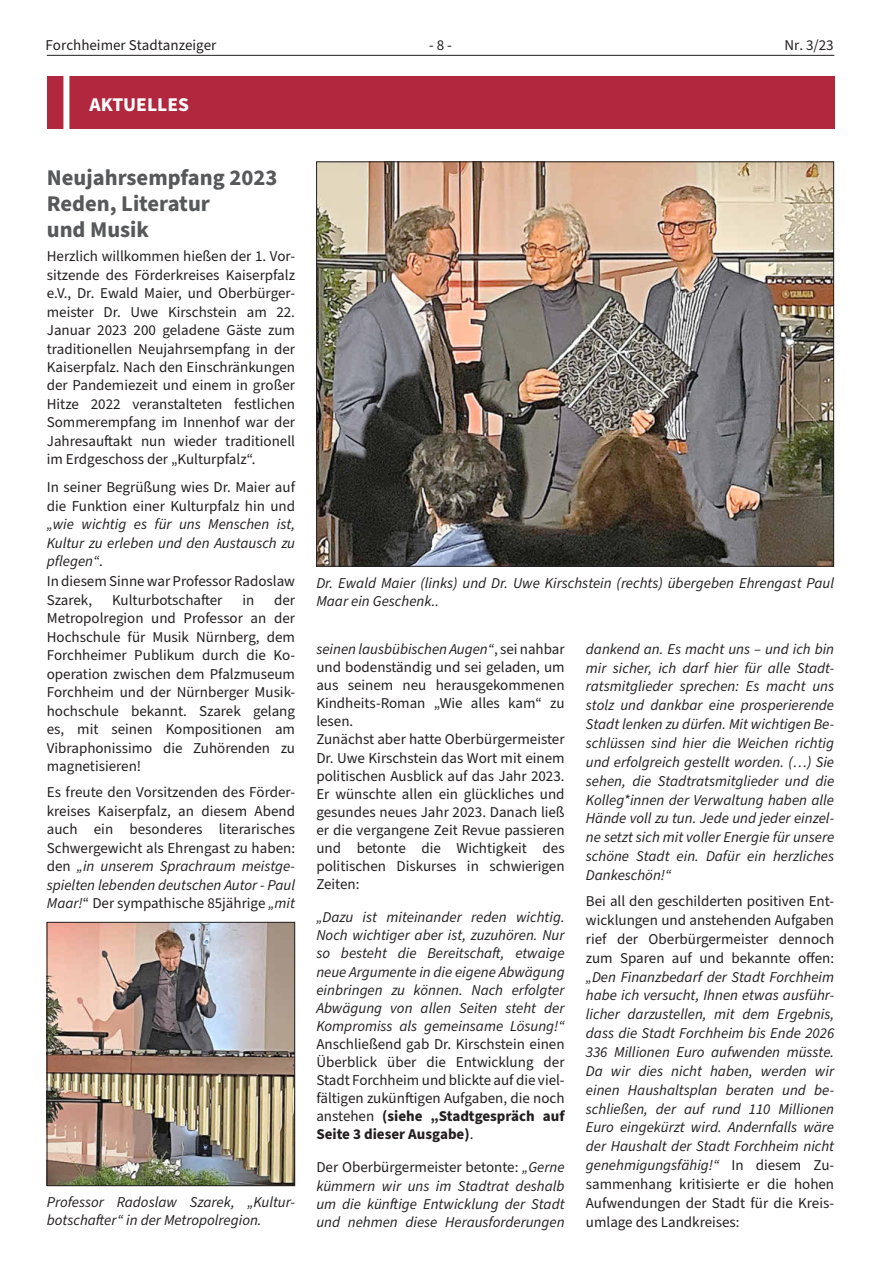
<style>
.page{position:relative;width:881px;height:1263px;background:#fff}
.page>*{position:absolute;margin:0;border:0;box-sizing:border-box;transform-origin:0 0}
.t1{font:700 22.5px/26px "Source Sans Pro";color:#57585a}
.t2{font:700 19.5px "Source Sans Pro";color:#fff}
.t3{font:15px/18.5px "Source Sans Pro";color:#231f20;text-align:justify}
.t4{font:italic 15px/18.9px "Source Sans Pro";color:#231f20;text-align:justify}
.s1{font-style:normal}
.s2{font-style:italic}
.s3{font-weight:700}
</style>
<div class="page">
<hr style="left:47px;top:55px;width:787px;height:1px;background:#231f20">
<div style="left:47px;top:76px;width:787px;height:52px;background:#b1283e"></div>
<div style="left:63px;top:75px;width:6px;height:54px;background:#fff"></div>
<img style="left:318px;top:164px;width:513px;height:400px">
<img style="left:49px;top:924px;width:244px;height:260px">
<div style="left:47px;top:922px;width:248px;height:264px;border:1px solid #231f20"></div>
<p class="t3" style="left:45px;top:37px;width:172px">Forchheimer Stadtanzeiger</p>
<p class="t3" style="left:429px;top:37px;width:24px">- 8 -</p>
<p class="t3" style="left:784px;top:37px;width:51px">Nr. 3/23</p>
<h2 class="t2" style="left:90px;top:91px;width:101px">AKTUELLES</h2>
<h1 class="t1" style="left:47px;top:165px;width:232px">Neujahrsempfang 2023<br>Reden, Literatur<br>und Musik</h1>
<p class="t3" style="left:47px;top:247px;width:250px">Herzlich willkommen hießen der 1. Vor&shy;sitzende des Förderkreises Kaiserpfalz e.V., Dr. Ewald Maier, und Oberbürger&shy;meister Dr. Uwe Kirschstein am 22.<br>Januar 2023 200 geladene Gäste zum traditionellen Neujahrsempfang in der Kaiserpfalz. Nach den Einschränkungen der Pandemiezeit und einem in großer Hitze 2022 veranstalteten festlichen Sommerempfang im Innenhof war der Jahresauftakt nun wieder traditionell im Erdgeschoss der „Kulturpfalz“.</p>
<p class="t3" style="left:47px;top:478px;width:250px">In seiner Begrüßung wies Dr. Maier auf die Funktion einer Kulturpfalz hin und</p>
<p class="t4" style="left:47px;top:515px;width:250px;line-height:18.5px">„wie wichtig es für uns Menschen ist, Kultur zu erleben und den Austausch zu pflegen“<span class="s1">.</span></p>
<p class="t3" style="left:47px;top:573px;width:250px">In diesem Sinne war Professor Radoslaw<br>Szarek,</p>
<p class="t3" style="left:112px;top:591px;width:112px">Kulturbotschafter</p>
<p class="t3" style="left:242px;top:591px;width:13px">in</p>
<p class="t3" style="left:47px;top:591px;width:250px;text-indent:227px">der Metropolregion und Professor an der Hochschule für Musik Nürnberg, dem Forchheimer Publikum durch die Ko&shy;operation zwischen dem Pfalzmuseum Forchheim und der Nürnberger Musik&shy;hochschule bekannt. Szarek gelang es, mit seinen Kompositionen am Vibraphonissimo die Zuhörenden zu magnetisieren!</p>
<p class="t3" style="left:47px;top:783px;width:250px">Es freute den Vorsitzenden des Förder&shy;kreises Kaiserpfalz, an diesem Abend auch ein besonderes literarisches Schwergewicht als Ehrengast zu haben: den <span class="s2">„in unserem Sprachraum meistge&shy;spielten lebenden deutschen Autor - Paul Maar!</span>“ Der sympathische 85jährige <span class="s2">„mit</span></p>
<p class="t4" style="left:47px;top:1193px;width:250px;line-height:18px">Professor Radoslaw Szarek, „Kultur&shy;botschafter“ in der Metropolregion.</p>
<p class="t4" style="left:316px;top:574px;width:519px;line-height:18px">Dr. Ewald Maier (links) und Dr. Uwe Kirschstein (rechts) übergeben Ehrengast Paul<br>Maar ein Geschenk..</p>
<p class="t3" style="left:316px;top:640px;width:250px;text-align:left"><span class="s2">seinen lausbübischen Augen“</span>, sei nahbar und bodenständig und sei geladen, um aus seinem neu herausgekommenen Kindheits-Roman „Wie alles kam“ zu lesen.<br>Zunächst aber hatte Oberbürgermeister Dr. Uwe Kirschstein das Wort mit einem politischen Ausblick auf das Jahr 2023.<br>Er wünschte allen ein glückliches und gesundes neues Jahr 2023. Danach ließ er die vergangene Zeit Revue passieren und betonte die Wichtigkeit des politischen Diskurses in schwierigen Zeiten:</p>
<p class="t4" style="left:316px;top:909px;width:250px;line-height:18.1px">„Dazu ist miteinander reden wichtig.<br>Noch wichtiger aber ist, zuzuhören. Nur so besteht die Bereitschaft, etwaige neue Argumente in die eigene Abwägung einbringen zu können. Nach erfolgter Abwägung von allen Seiten steht der Kompromiss als gemeinsame Lösung!“</p>
<p class="t3" style="left:316px;top:1035px;width:250px">Anschließend gab Dr. Kirschstein einen Überblick über die Entwicklung der Stadt Forchheim und blickte auf die viel&shy;fältigen zukünftigen Aufgaben, die noch anstehen <span class="s3">(siehe „Stadtgespräch auf Seite 3 dieser Ausgabe)</span>.</p>
<p class="t4" style="left:316px;top:1159px;width:250px;line-height:18.1px"><span class="s1">Der Oberbürgermeister betonte:</span> „Gerne kümmern wir uns im Stadtrat deshalb um die künftige Entwicklung der Stadt und nehmen diese Herausforderungen</p>
<p class="t4" style="left:585px;top:640px;width:250px">dankend an. Es macht uns – und ich bin mir sicher, ich darf hier für alle Stadt&shy;ratsmitglieder sprechen: Es macht uns stolz und dankbar eine prosperierende Stadt lenken zu dürfen. Mit wichtigen Be&shy;schlüssen sind hier die Weichen richtig und erfolgreich gestellt worden. (…) Sie sehen, die Stadtratsmitglieder und die Kolleg*innen der Verwaltung haben alle Hände voll zu tun. Jede und jeder einzel&shy;ne setzt sich mit voller Energie für unsere schöne Stadt ein. Dafür ein herzliches Dankeschön!“</p>
<p class="t3" style="left:585px;top:892px;width:250px;line-height:18.9px">Bei all den geschilderten positiven Ent&shy;wicklungen und anstehenden Aufgaben rief der Oberbürgermeister dennoch zum Sparen auf und bekannte offen:</p>
<p class="t4" style="left:585px;top:968px;width:250px">„Den Finanzbedarf der Stadt Forchheim habe ich versucht, Ihnen etwas ausführ&shy;licher darzustellen, mit dem Ergebnis, dass die Stadt Forchheim bis Ende 2026<br>336 Millionen Euro aufwenden müsste.<br>Da wir dies nicht haben, werden wir einen Haushaltsplan beraten und be&shy;schließen, der auf rund 110 Millionen Euro eingekürzt wird. Andernfalls wäre der Haushalt der Stadt Forchheim nicht genehmigungsfähig!“ <span class="s1">In diesem Zu&shy;sammenhang kritisierte er die hohen Aufwendungen der Stadt für die Kreis&shy;umlage des Landkreises:</span></p>
</div>
